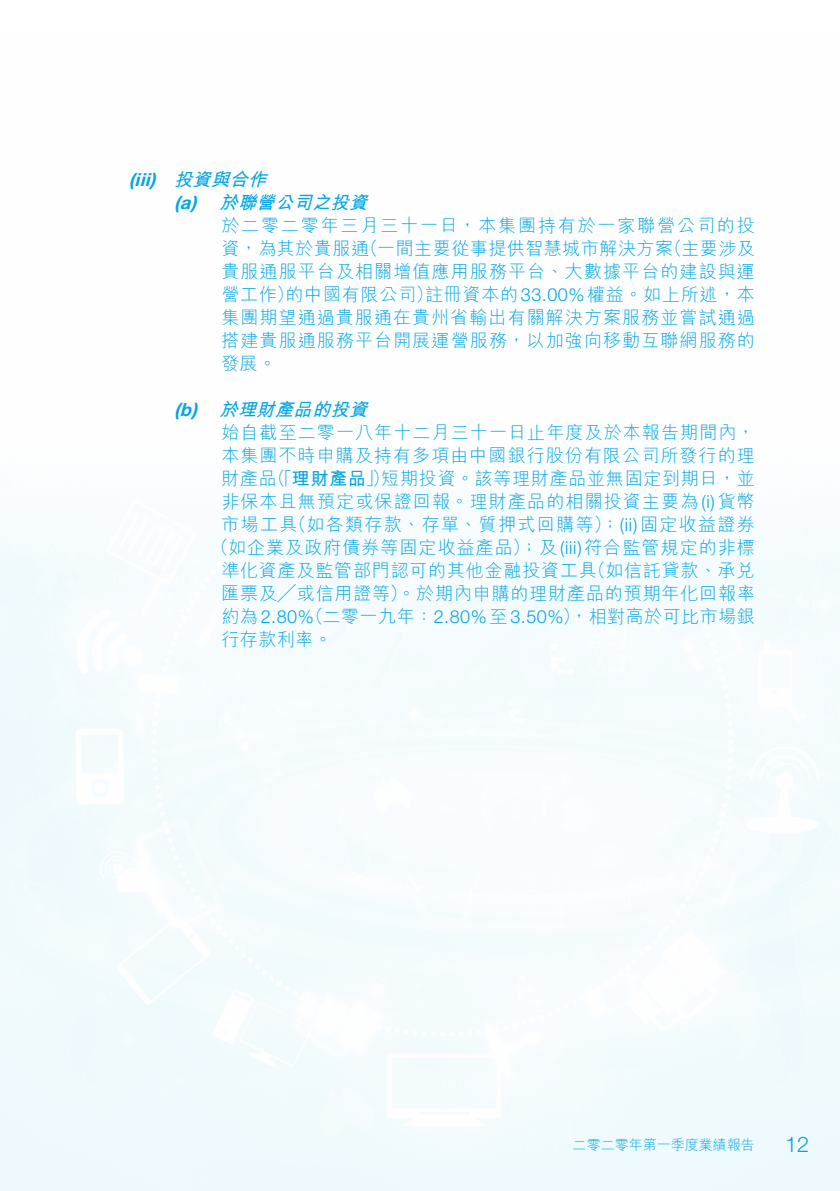
<style>
.page{position:relative;width:840px;height:1191px;background:#fff}
.page>*{position:absolute;margin:0;border:0;box-sizing:border-box;transform-origin:0 0}
.t1{font:300 21.6px "Helvetica Neue LT Std";color:#00a6e4}
.t2{font:300 18px/23px "M Hei HK";letter-spacing:.06em;color:#00a6e4}
.t3{font:300 18px "M Hei HK";letter-spacing:.03em;color:#00a6e4}
.t4{font:300 18px/23px "M Hei HK";letter-spacing:.105em;color:#00a6e4;text-align:right}
.t5{font:300 18px "M Hei HK";letter-spacing:.04em;color:#00a6e4}
.t6{font:italic 700 18px "M Hei HK";color:#00a6e4}
.t7{font:italic 700 18px "Helvetica Neue LT Std";color:#00a6e4}
.t8{font:300 18px "Helvetica Neue LT Std";color:#00a6e4}
.t9{font:300 14px "M Hei HK";color:#00a6e4}
.s1{font-family:"Helvetica Neue LT Std"}
.s2{font-weight:700}
.s3{font-family:"M Hei HK"}
</style>
<div class="page">
<p class="t7" style="left:129px;top:169px;width:13px">(</p>
<p class="t7" style="left:150px;top:169px;width:7px">)</p>
<p class="t7" style="left:134px;top:169px;width:22px">iii</p>
<p class="t6" style="left:174px;top:166px;width:100px">投資與合作</p>
<p class="t7" style="left:174px;top:192px;width:23px">a(</p>
<p class="t7" style="left:191px;top:192px;width:7px">)</p>
<p class="t6" style="left:219px;top:189px;width:155px">於聯營公司之投資</p>
<p class="t7" style="left:174px;top:399px;width:24px">b(</p>
<p class="t7" style="left:191px;top:399px;width:7px">)</p>
<p class="t4" style="left:221px;top:213px;width:534px">於二零二零年三月三十一日，本集團持有於一家聯營公司的投（主要涉及</p>
<p class="t3" style="left:360px;top:236px;width:314px">（一間主要從事提供智慧城市解決方案</p>
<p class="t2" style="left:221px;top:236px;width:149px">資，為其於貴服通</p>
<p class="t2" style="left:221px;top:259px;width:535px">貴服通服平台及相關增值應用服務平台、大數據平台的建設與運</p>
<p class="t5" style="left:425px;top:282px;width:331px">註冊資本的<span class="s1">33.00%</span>權益。如上所述，本</p>
<p class="t2" style="left:221px;top:282px;width:535px">營工作）<br>集團期望通過貴服通在貴州省輸出有關解決方案服務並嘗試通過搭建貴服通服務平台開展運營服務，以加強向移動互聯網服務的發展。</p>
<p class="t6" style="left:219px;top:396px;width:155px">於理財產品的投資</p>
<p class="t5" style="left:285px;top:282px;width:149px">的中國有限公司）</p>
<p class="t2" style="left:221px;top:420px;width:535px;text-align:right">始自截至二零一八年十二月三十一日止年度及於本報告期間內，本集團不時申購及持有多項由中國銀行股份有限公司所發行的理短期投資。該等理財產品並無固定到期日，並</p>
<p class="t2" style="left:268px;top:466px;width:123px">（「<span class="s2">理財產品</span>」）</p>
<p class="t2" style="left:221px;top:466px;width:57px">財產品</p>
<p class="t2" style="left:221px;top:489px;width:534px">非保本且無預定或保證回報。理財產品的相關投資主要為 <span class="s1">)i(</span> 貨幣</p>
<p class="t2" style="left:288px;top:512px;width:467px">（如各類存款、存單、質押式回購等）；<span class="s1">( )i i</span> 固定收益證券</p>
<p class="t2" style="left:221px;top:512px;width:77px">市場工具</p>
<p class="t2" style="left:211px;top:535px;width:545px">（如企業及政府債券等固定收益產品）；及<span class="s1">(iii)</span>符合監管規定的非標</p>
<p class="t2" style="left:587px;top:558px;width:168px">（如信託貸款、承兌</p>
<p class="t2" style="left:221px;top:558px;width:377px">準化資產及監管部門認可的其他金融投資工具</p>
<p class="t2" style="left:221px;top:581px;width:535px">匯票及╱或信用證等）。於期內申購的理財產品的預期年化回報率</p>
<p class="t3" style="left:305px;top:604px;width:450px">（二零一九年：<span class="s1">2.80%</span>至<span class="s1">3.50%</span> ，）相對高於可比市場銀</p>
<p class="t8" style="left:221px;top:606px;width:94px"><span class="s3">約為</span>2.80%</p>
<p class="t2" style="left:221px;top:627px;width:112px">行存款利率。</p>
<p class="t9" style="left:572px;top:1134px;width:183px">二零二零年第一季度業績報告</p>
<p class="t1" style="left:784px;top:1131px;width:26px">12</p>
</div>
